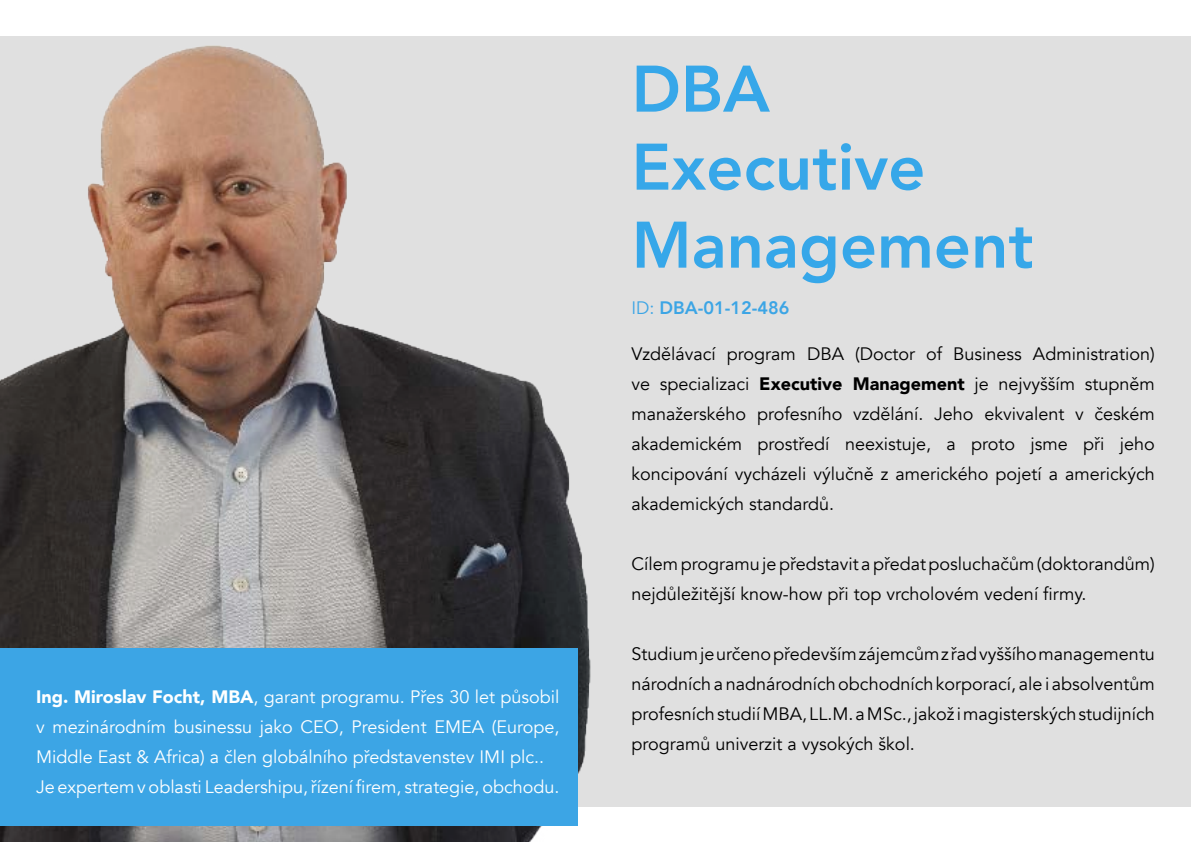
<style>
.page{position:relative;width:1191px;height:842px;background:#fff}
.page>*{position:absolute;margin:0;border:0;box-sizing:border-box;transform-origin:0 0}
.t1{font:800 65px/78px "Avenir";color:#36a7e9}
.t2{font:18px/30px "Avenir";color:#000;text-align:justify}
.t3{font:18px/30px "Avenir";color:#fff}
.t4{font:800 18px "Avenir";color:#3ca5e5}
.s1{font-weight:900}
.s2{font-weight:400}
</style>
<div class="page">
<div style="left:0;top:36px;width:1191px;height:771px;background:#e0e0e0"></div>
<img style="left:0;top:45px;width:591px;height:797px">
<div style="left:0;top:648px;width:577px;height:178px;background:#3ca5e5"></div>
<p class="t3" style="left:36px;top:682px;width:525px"><span class="s1">Ing. Miroslav Focht, MBA</span>, garant programu. Přes 30 let působil v mezinárodním businessu jako CEO, President EMEA (Europe, Middle East &amp; Africa) a člen globálního představenstev IMI plc..<br>Je expertem v oblasti Leadershipu, řízení firem, strategie, obchodu.</p>
<h1 class="t1" style="left:631px;top:50px;width:404px">DBA<br>Executive<br>Management</h1>
<p class="t4" style="left:631px;top:294px;width:160px"><span class="s2">ID:</span> DBA-01-12-486</p>
<p class="t2" style="left:631px;top:339px;width:525px">Vzdělávací program DBA (Doctor of Business Administration) ve specializaci <span class="s1">Executive Management</span> je nejvyšším stupněm manažerského profesního vzdělání. Jeho ekvivalent v českém akademickém prostředí neexistuje, a proto jsme při jeho koncipování vycházeli výlučně z amerického pojetí a amerických akademických standardů.</p>
<p class="t2" style="left:631px;top:549px;width:525px">Cílem programu je představit a předat posluchačům (doktorandům) nejdůležitější know-how při top vrcholovém vedení firmy.</p>
<p class="t2" style="left:631px;top:639px;width:525px">Studium je určeno především zájemcům z řad vyššího managementu národních a nadnárodních obchodních korporací, ale i absolventům profesních studií MBA, LL.M. a MSc., jakož i magisterských studijních programů univerzit a vysokých škol.</p>
</div>
